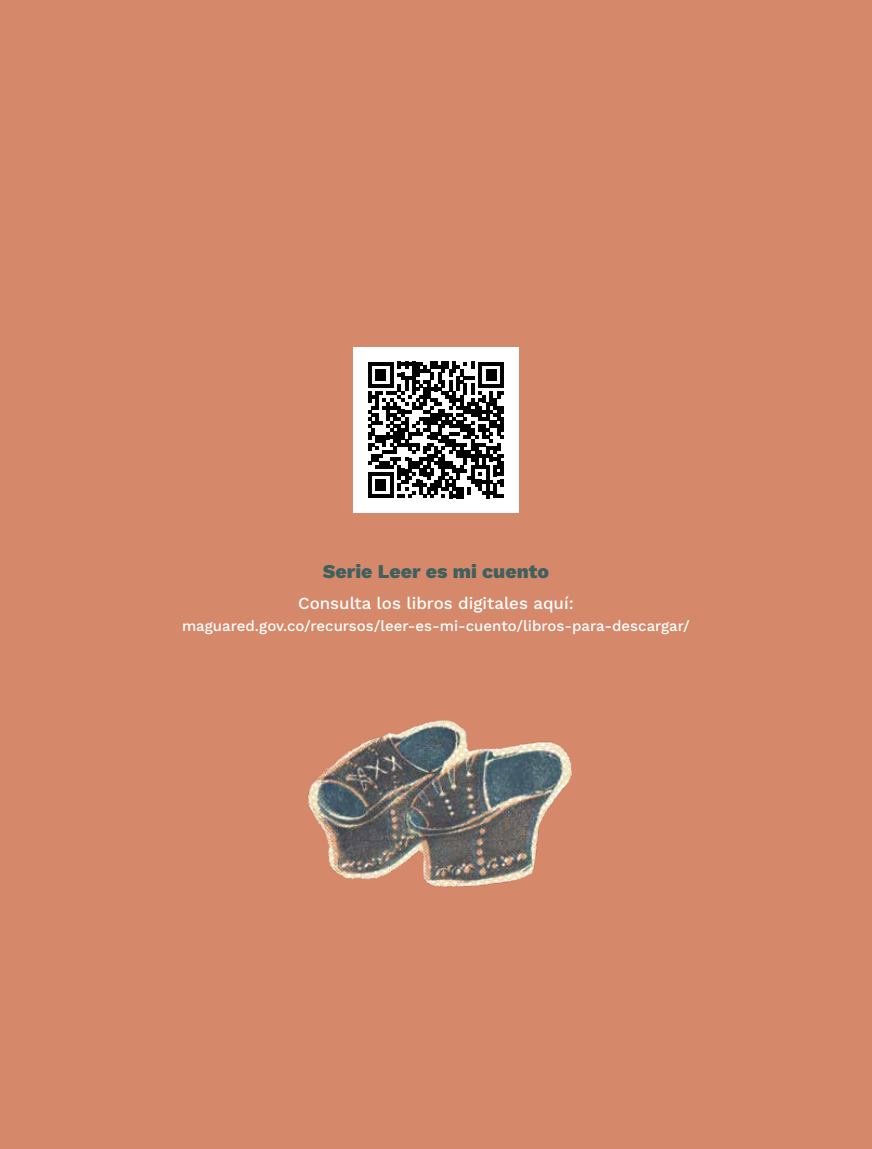
<style>
.page{position:relative;width:872px;height:1149px;background:#fff}
.page>*{position:absolute;margin:0;border:0;box-sizing:border-box;transform-origin:0 0}
.t1{font:800 19.5px "Work Sans";color:#3f605e}
.t2{font:500 16.8px "Work Sans";color:#fff}
.t3{font:500 15px "Work Sans";color:#fff}
</style>
<div class="page">
<div style="left:0;top:0;width:872px;height:1148px;background:#d5896a"></div>
<img style="left:307px;top:720px;width:265px;height:168px">
<div style="left:353px;top:347px;width:166px;height:166px;background:#fff"></div>
<svg style="left:368px;top:361px;width:136px;height:137px"></svg>
<h1 class="t1" style="left:323px;top:556px;width:228px">Serie Leer es mi cuento</h1>
<p class="t2" style="left:298px;top:590px;width:277px">Consulta los libros digitales aquí:</p>
<p class="t3" style="left:182px;top:614px;width:509px">maguared.gov.co/recursos/leer-es-mi-cuento/libros-para-descargar/</p>
</div>
